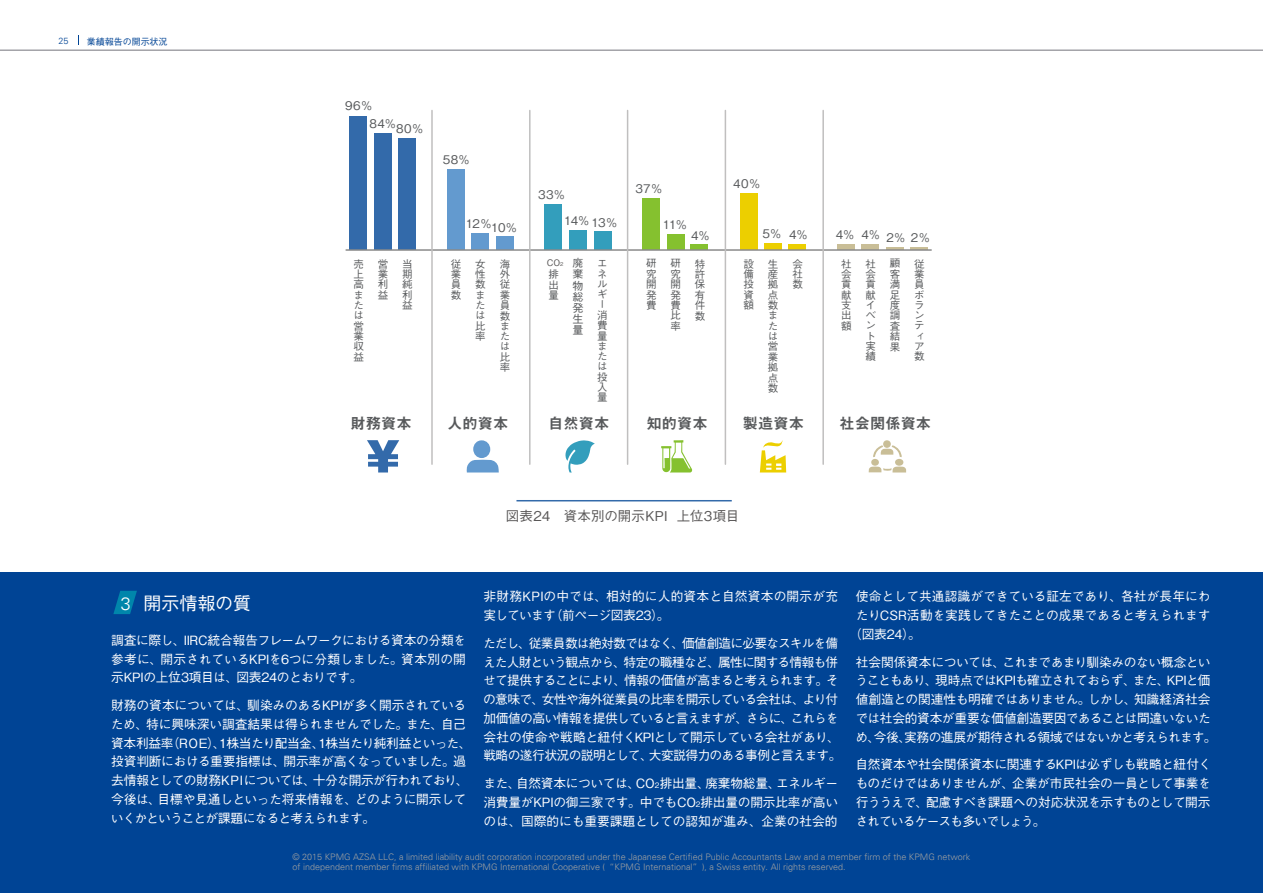
<style>
.page{position:relative;width:1263px;height:893px;background:#fff}
.page>*{position:absolute;margin:0;border:0;box-sizing:border-box;transform-origin:0 0}
.t1{font:500 18px "Gothic BBB Pro";letter-spacing:-.005em;color:#fff}
.t2{font:15.3px "Midashi Go Pro MB31";color:#57595b}
.t3{font:500 13.5px "Gothic BBB Pro";letter-spacing:.01em;color:#595757}
.t4{font:500 12.75px/18.8px "Gothic BBB Pro";letter-spacing:-.035em;color:#fff;text-align:justify}
.t5{font:500 12.75px/18.8px "Gothic BBB Pro";letter-spacing:-.06em;color:#fff}
.t6{font:500 12.75px/18.8px "Gothic BBB Pro";letter-spacing:.005em;color:#fff}
.t7{font:500 12.75px "Gothic BBB Pro";letter-spacing:-.01em;color:#fff}
.t8{font:500 12.75px "Gothic BBB Pro";letter-spacing:-.005em;color:#fff}
.t9{font:500 11.85px "Gothic BBB Pro";letter-spacing:.03em;color:#57595b}
.t10{font:500 11.1px/11.1px "Gothic BBB Pro";color:#57595b;text-align:justify}
.t11{font:500 10.5px/10.4px "Gothic BBB Pro";color:#57595b;text-align:justify}
.t12{font:300 9px/10.5px "Univers 45";color:#9fa0a0}
.t13{font:500 9px "Gothic BBB Pro";letter-spacing:-.005em;color:#004495}
.t14{font:500 9px "Gothic BBB Pro";color:#595757}
.t15{font:300 9px "Univers 45";color:#004495}
.s1{font-size:5.25px}
.s2{font-family:"Univers 45";font-weight:300}
.s3{font-size:7.5px}
</style>
<div class="page">
<div style="left:0;top:572px;width:1263px;height:321px;background:#004495"></div>
<hr style="left:0;top:50px;width:1263px;height:1px;background:#75757c">
<hr style="left:516px;top:500px;width:216px;height:1px;background:#336aaa">
<svg style="left:113px;top:591px;width:24px;height:23px"></svg>
<svg style="left:367px;top:440px;width:32px;height:32px"></svg>
<svg style="left:760px;top:440px;width:26px;height:32px"></svg>
<div style="left:871px;top:459px;width:8px;height:7px;background:#c9be97;border-radius:50%"></div>
<div style="left:895px;top:459px;width:8px;height:7px;background:#c9be97;border-radius:50%"></div>
<div style="left:883px;top:440px;width:8px;height:8px;background:#c9be97;border-radius:50%"></div>
<svg style="left:873px;top:445px;width:29px;height:12px"></svg>
<svg style="left:869px;top:467px;width:37px;height:5px"></svg>
<svg style="left:565px;top:440px;width:30px;height:32px"></svg>
<svg style="left:661px;top:440px;width:32px;height:32px"></svg>
<svg style="left:466px;top:460px;width:33px;height:12px"></svg>
<div style="left:473px;top:440px;width:17px;height:18px;background:#639acf;border-radius:50%"></div>
<div style="left:350px;top:116px;width:17px;height:134px;background:#336aaa"></div>
<div style="left:374px;top:133px;width:18px;height:117px;background:#336aaa"></div>
<div style="left:398px;top:138px;width:17px;height:112px;background:#336aaa"></div>
<div style="left:448px;top:169px;width:17px;height:81px;background:#639acf"></div>
<div style="left:471px;top:233px;width:17px;height:17px;background:#639acf"></div>
<div style="left:496px;top:236px;width:17px;height:14px;background:#639acf"></div>
<div style="left:545px;top:204px;width:17px;height:46px;background:#339ebc"></div>
<div style="left:569px;top:230px;width:17px;height:20px;background:#339ebc"></div>
<div style="left:594px;top:231px;width:17px;height:19px;background:#339ebc"></div>
<div style="left:642px;top:199px;width:17px;height:51px;background:#85c12f"></div>
<div style="left:667px;top:234px;width:17px;height:16px;background:#85c12f"></div>
<div style="left:691px;top:244px;width:17px;height:6px;background:#85c12f"></div>
<div style="left:740px;top:193px;width:17px;height:57px;background:#eccf00"></div>
<div style="left:764px;top:243px;width:17px;height:7px;background:#eccf00"></div>
<div style="left:789px;top:244px;width:17px;height:6px;background:#eccf00"></div>
<div style="left:837px;top:244px;width:17px;height:6px;background:#c9be97"></div>
<div style="left:862px;top:244px;width:17px;height:6px;background:#c9be97"></div>
<hr style="left:886px;top:247px;width:17px;height:3px;background:#c9be97">
<hr style="left:910px;top:247px;width:17px;height:3px;background:#c9be97">
<hr style="left:346px;top:249px;width:585px;height:2px;background:#8a8a8a">
<hr style="left:431px;top:110px;width:2px;height:354px;background:#c0bfbf">
<hr style="left:529px;top:110px;width:1px;height:354px;background:#c0bfbf">
<hr style="left:725px;top:110px;width:1px;height:354px;background:#c0bfbf">
<hr style="left:627px;top:110px;width:1px;height:354px;background:#c0bfbf">
<hr style="left:822px;top:110px;width:2px;height:354px;background:#c0bfbf">
<p class="t15" style="left:58px;top:35px;width:12px">25</p>
<p class="t13" style="left:87px;top:34px;width:82px">業績報告の開示状況</p>
<p class="t9" style="left:345px;top:96px;width:29px">96％</p>
<p class="t9" style="left:369px;top:114px;width:28px">84％</p>
<p class="t9" style="left:396px;top:119px;width:29px">80％</p>
<p class="t9" style="left:443px;top:150px;width:29px">58％</p>
<p class="t9" style="left:466px;top:216px;width:53px">12％10％</p>
<p class="t9" style="left:538px;top:185px;width:29px">33％</p>
<p class="t9" style="left:564px;top:212px;width:55px">14％ 13％</p>
<p class="t9" style="left:635px;top:179px;width:29px">37％</p>
<p class="t9" style="left:663px;top:215px;width:26px">11％</p>
<p class="t9" style="left:691px;top:226px;width:20px">4％</p>
<p class="t9" style="left:733px;top:174px;width:29px">40％</p>
<p class="t9" style="left:762px;top:225px;width:47px">5％ 4％</p>
<p class="t9" style="left:836px;top:226px;width:96px">4％ 4％ 2％ 2％</p>
<p class="t11" style="left:353px;top:257px;width:12px;text-align:left">売上高または営業収益</p>
<p class="t11" style="left:378px;top:257px;width:12px">営業利益</p>
<p class="t11" style="left:402px;top:257px;width:12px">当期純利益</p>
<p class="t11" style="left:451px;top:257px;width:12px">従業員数</p>
<p class="t11" style="left:475px;top:257px;width:12px;text-align:left">女性数または比率</p>
<p class="t11" style="left:500px;top:257px;width:12px;text-align:left">海外従業員数または比率</p>
<p class="t11" style="left:548px;top:268px;width:11px">排出量</p>
<p class="t10" style="left:573px;top:256px;width:12px">廃棄物総発生量</p>
<p class="t11" style="left:597px;top:257px;width:12px;text-align:left">エネルギー消費量または投入量</p>
<p class="t11" style="left:646px;top:257px;width:12px">研究開発費</p>
<p class="t11" style="left:670px;top:257px;width:12px">研究開発費比率</p>
<p class="t11" style="left:695px;top:257px;width:12px">特許保有件数</p>
<p class="t11" style="left:743px;top:257px;width:12px">設備投資額</p>
<p class="t11" style="left:768px;top:257px;width:12px;text-align:left">生産拠点数または営業拠点数</p>
<p class="t11" style="left:792px;top:257px;width:12px">会社数</p>
<p class="t11" style="left:841px;top:257px;width:12px">社会貢献支出額</p>
<p class="t11" style="left:865px;top:257px;width:12px;text-align:left">社会貢献イベント実績</p>
<p class="t11" style="left:890px;top:257px;width:12px">顧客満足度調査結果</p>
<p class="t11" style="left:914px;top:257px;width:12px">従業員ボランティア数</p>
<p class="t14" style="left:547px;top:255px;width:18px">CO<span class="s1">2</span></p>
<p class="t2" style="left:350px;top:411px;width:63px">財務資本</p>
<p class="t2" style="left:447px;top:411px;width:63px">人的資本</p>
<p class="t2" style="left:548px;top:411px;width:63px">自然資本</p>
<p class="t2" style="left:647px;top:411px;width:63px">知的資本</p>
<p class="t2" style="left:743px;top:411px;width:63px">製造資本</p>
<p class="t2" style="left:839px;top:411px;width:93px">社会関係資本</p>
<p class="t3" style="left:506px;top:505px;width:235px">図表24　資本別の開示KPI 上位3項目</p>
<h1 class="t1" style="left:121px;top:589px;width:132px"><span class="s2">3</span> 開示情報の質</h1>
<p class="t4" style="left:111px;top:629px;width:356px">調査に際し、IIRC統合報告フレームワークにおける資本の分類を参考に、開示されているKPIを6つに分類しました。資本別の開示KPIの上位3項目は、図表24のとおりです。</p>
<p class="t4" style="left:111px;top:694px;width:362px;text-align:left">財務の資本については、馴染みのあるKPIが多く開示されているため、特に興味深い調査結果は得られませんでした。また、自己資本利益率（ROE）、1株当たり配当金、1株当たり純利益といった、投資判断における重要指標は、開示率が高くなっていました。過去情報としての財務KPIについては、十分な開示が行われており、今後は、目標や見通しといった将来情報を、どのように開示していくかということが課題になると考えられます。</p>
<p class="t6" style="left:483px;top:586px;width:356px">非財務KPIの中では、相対的に人的資本と自然資本の開示が充実しています（前ページ図表23）。</p>
<p class="t5" style="left:483px;top:632px;width:360px">ただし、従業員数は絶対数ではなく、価値創造に必要なスキルを備えた人財という観点から、特定の職種など、属性に関する情報も併せて提供することにより、情報の価値が高まると考えられます。その意味で、女性や海外従業員の比率を開示している会社は、より付加価値の高い情報を提供していると言えますが、さらに、これらを会社の使命や戦略と紐付くKPIとして開示している会社があり、戦略の遂行状況の説明として、大変説得力のある事例と言えます。</p>
<p class="t4" style="left:483px;top:772px;width:356px">また、自然資本については、CO<span class="s3">2</span>排出量、廃棄物総量、エネルギー消費量がKPIの御三家です。中でもCO<span class="s3">2</span>排出量の開示比率が高いのは、国際的にも重要課題としての認知が進み、企業の社会的</p>
<p class="t8" style="left:856px;top:586px;width:356px">使命として共通認識ができている証左であり、各社が長年にわ</p>
<p class="t7" style="left:856px;top:605px;width:356px">たりCSR活動を実践してきたことの成果であると考えられます</p>
<p class="t4" style="left:849px;top:623px;width:73px">（図表24）。</p>
<p class="t4" style="left:855px;top:651px;width:363px;text-align:left">社会関係資本については、これまであまり馴染みのない概念ということもあり、現時点ではKPIも確立されておらず、また、KPIと価値創造との関連性も明確ではありません。しかし、知識経済社会では社会的資本が重要な価値創造要因であることは間違いないため、今後、実務の進展が期待される領域ではないかと考えられます。</p>
<p class="t4" style="left:855px;top:754px;width:357px">自然資本や社会関係資本に関連するKPIは必ずしも戦略と紐付くものだけではありませんが、企業が市民社会の一員として事業を行ううえで、配慮すべき課題への対応状況を示すものとして開示されているケースも多いでしょう。</p>
<p class="t12" style="left:292px;top:851px;width:679px">© 2015 KPMG AZSA LLC, a limited liability audit corporation incorporated under the Japanese Certified Public Accountants Law and a member firm of the KPMG network of independent member firms affiliated with KPMG International Cooperative ( “KPMG International” ), a Swiss entity. All rights reserved.</p>
</div>
